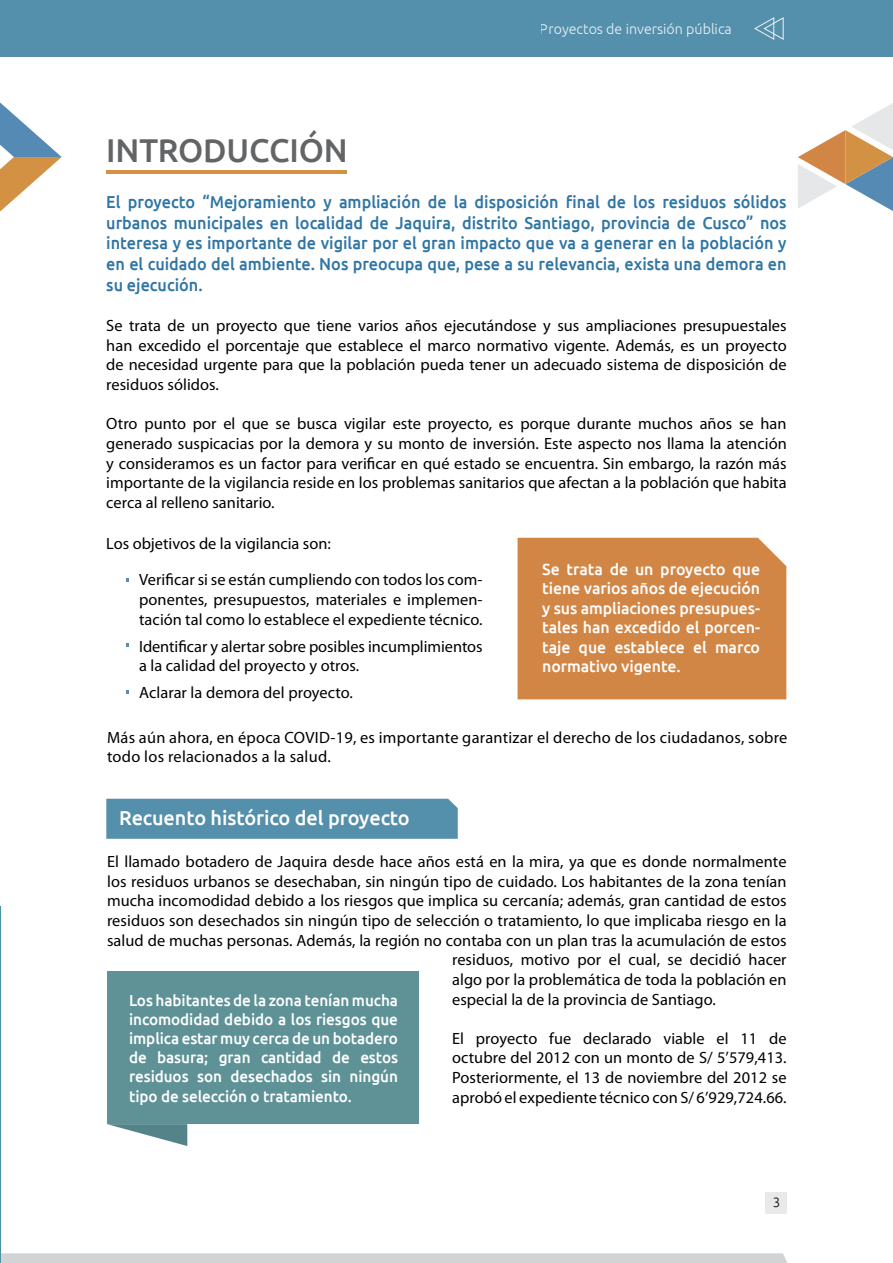
<style>
.page{position:relative;width:893px;height:1263px;background:#fff}
.page>*{position:absolute;margin:0;border:0;box-sizing:border-box;transform-origin:0 0}
.t1{font:500 33px "Ubuntu";letter-spacing:-.005em;color:#636466}
.t2{font:500 20.25px "Ubuntu";letter-spacing:-.005em;color:#fff}
.t3{font:500 17.25px/20.7px "Ubuntu";color:#2f75a4;text-align:justify;scale:.94 1}
.t4{font:16.35px/19.6px "Myriad Pro";letter-spacing:.005em;color:#000;text-align:justify}
.t5{font:500 16.2px/19.5px "Ubuntu";letter-spacing:-.005em;color:#fff;text-align:justify}
.t6{font:500 15.9px/19px "Ubuntu";letter-spacing:-.005em;color:#fff;text-align:justify;scale:.96 1}
.t7{font:300 14.25px "Ubuntu";color:#fff}
.t8{font:300 13.5px "Ubuntu";color:#000}
</style>
<div class="page">
<div style="left:0;top:0;width:893px;height:57px;background:#548fab"></div>
<svg style="left:754px;top:17px;width:30px;height:23px"></svg>
<svg style="left:0;top:1253px;width:787px;height:10px;background:#d2d4d5"></svg>
<div style="left:765px;top:1191px;width:22px;height:22px;background:#e9e9ea"></div>
<svg style="left:0;top:103px;width:62px;height:108px"></svg>
<hr style="left:106px;top:170px;width:241px;height:3px;background:#d29143">
<svg style="left:798px;top:103px;width:95px;height:108px"></svg>
<div style="left:106px;top:799px;width:352px;height:40px;background:#548fab"></div>
<div style="left:518px;top:538px;width:268px;height:161px;background:#d28645"></div>
<div style="left:107px;top:972px;width:311px;height:152px;background:#5e9296"></div>
<svg style="left:107px;top:1124px;width:80px;height:22px"></svg>
<h1 class="t1" style="left:106px;top:129px;width:243px">INTRODUCCIÓN</h1>
<p class="t7" style="left:540px;top:21px;width:193px">Proyectos de inversión pública</p>
<p class="t3" style="left:106px;top:191px;width:725px">El proyecto “Mejoramiento y ampliación de la disposición final de los residuos sólidos urbanos municipales en localidad de Jaquira, distrito Santiago, provincia de Cusco” nos interesa y es importante de vigilar por el gran impacto que va a generar en la población y en el cuidado del ambiente. Nos preocupa que, pese a su relevancia, exista una demora en su ejecución.</p>
<p class="t4" style="left:106px;top:316px;width:682px">Se trata de un proyecto que tiene varios años ejecutándose y sus ampliaciones presupuestales han excedido el porcentaje que establece el marco normativo vigente. Además, es un proyecto de necesidad urgente para que la población pueda tener un adecuado sistema de disposición de residuos sólidos.</p>
<p class="t4" style="left:106px;top:414px;width:682px">Otro punto por el que se busca vigilar este proyecto, es porque durante muchos años se han generado suspicacias por la demora y su monto de inversión. Este aspecto nos llama la atención y consideramos es un factor para verificar en qué estado se encuentra. Sin embargo, la razón más importante de la vigilancia reside en los problemas sanitarios que afectan a la población que habita cerca al relleno sanitario.</p>
<p class="t4" style="left:106px;top:534px;width:226px">Los objetivos de la vigilancia son:</p>
<p class="t4" style="left:139px;top:570px;width:345px">Verificar si se están cumpliendo con todos los com&shy;ponentes, presupuestos, materiales e implemen&shy;tación tal como lo establece el expediente técnico.</p>
<p class="t4" style="left:139px;top:636px;width:345px">Identificar y alertar sobre posibles incumplimientos a la calidad del proyecto y otros.</p>
<p class="t4" style="left:139px;top:683px;width:215px">Aclarar la demora del proyecto.</p>
<p class="t5" style="left:542px;top:559px;width:219px">Se trata de un proyecto que tiene varios años de ejecución y sus ampliaciones presupues&shy;tales han excedido el porcen&shy;taje que establece el marco normativo vigente.</p>
<p class="t4" style="left:107px;top:728px;width:682px">Más aún ahora, en época COVID-19, es importante garantizar el derecho de los ciudadanos, sobre todo los relacionados a la salud.</p>
<p class="t2" style="left:119px;top:805px;width:292px">Recuento histórico del proyecto</p>
<p class="t4" style="left:107px;top:852px;width:681px">El llamado botadero de Jaquira desde hace años está en la mira, ya que es donde normalmente</p>
<p class="t4" style="left:107px;top:872px;width:681px">los residuos urbanos se desechaban, sin ningún tipo de cuidado. Los habitantes de la zona tenían</p>
<p class="t4" style="left:107px;top:891px;width:681px">mucha incomodidad debido a los riesgos que implica su cercanía; además, gran cantidad de estos</p>
<p class="t4" style="left:107px;top:911px;width:681px">residuos son desechados sin ningún tipo de selección o tratamiento, lo que implicaba riesgo en la</p>
<p class="t4" style="left:107px;top:931px;width:681px">salud de muchas personas. Además, la región no contaba con un plan tras la acumulación de estos</p>
<p class="t4" style="left:452px;top:950px;width:336px">residuos, motivo por el cual, se decidió hacer</p>
<p class="t4" style="left:452px;top:970px;width:336px">algo por la problemática de toda la población en</p>
<p class="t4" style="left:452px;top:989px;width:265px">especial la de la provincia de Santiago.</p>
<p class="t4" style="left:452px;top:1029px;width:336px">El proyecto fue declarado viable el 11 de octubre del 2012 con un monto de S/ 5’579,413.<br>Posteriormente, el 13 de noviembre del 2012 se aprobó el expediente técnico con S/ 6’929,724.66.</p>
<p class="t6" style="left:129px;top:990px;width:282px">Los habitantes de la zona tenían mucha incomodidad debido a los riesgos que implica estar muy cerca de un botadero de basura; gran cantidad de estos residuos son desechados sin ningún tipo de selección o tratamiento.</p>
<p class="t8" style="left:773px;top:1194px;width:9px">3</p>
</div>
